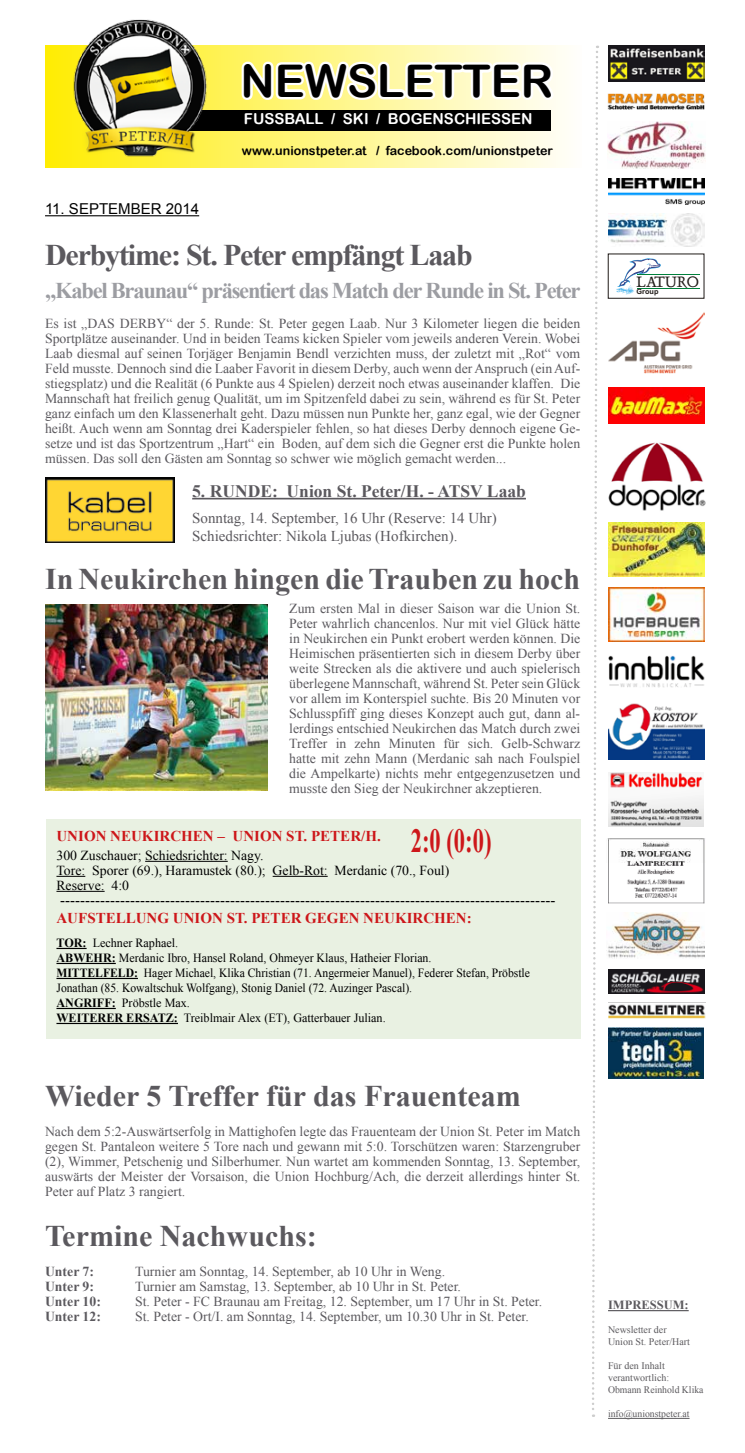
<style>
.page{position:relative;width:745px;height:1453px;background:#fff}
.page>*{position:absolute;margin:0;border:0;box-sizing:border-box;transform-origin:0 0}
.t1{font:45px "Arial Rounded MT Bold";color:#000}
.t2{font:700 33.75px "Times New Roman";color:#cd171a;scale:.67 1}
.t3{font:700 30px "Times New Roman";color:#5b595e}
.t4{font:700 30px "Times New Roman";letter-spacing:-.04em;color:#5b595e}
.t5{font:700 22.5px "Times New Roman";letter-spacing:-.055em;color:#9c9da2}
.t6{font:700 17.5px "Times New Roman";color:#5b595e}
.t7{font:15px "Times New Roman";color:#000}
.t8{font:15px/17.5px "Times New Roman";color:#5b595e}
.t9{font:700 15px "Times New Roman";color:#cd171a}
.t10{font:15px "Arial Rounded MT Bold";color:#fff}
.t11{font:15px "Arial";color:#000}
.t12{font:13.75px/15px "Times New Roman";color:#5b595e;text-align:justify}
.t13{font:13.75px/15px "Times New Roman";color:#000}
.t14{font:700 13.75px "Times New Roman";color:#5b595e}
.t15{font:12.5px/15px "Times New Roman";color:#000}
.t16{font:12.5px "Arial Rounded MT Bold";color:#000}
.t17{font:700 12.5px "Times New Roman";color:#5c5a5e}
.t18{font:10px/12px "Times New Roman";color:#5c5a5e}
.s1{font-weight:700}
</style>
<div class="page">
<hr style="left:45px;top:215px;width:154px;height:1px;background:#000">
<hr style="left:192px;top:498px;width:333px;height:1px;background:#5b595e">
<svg style="left:592px;top:46px;width:7px;height:1371px"></svg>
<img style="left:608px;top:1004px;width:97px;height:14px">
<img style="left:608px;top:442px;width:98px;height:69px">
<img style="left:608px;top:523px;width:95px;height:53px">
<img style="left:608px;top:587px;width:95px;height:54px">
<img style="left:608px;top:703px;width:95px;height:57px">
<img style="left:608px;top:772px;width:95px;height:54px">
<img style="left:607px;top:838px;width:98px;height:66px">
<img style="left:606px;top:912px;width:98px;height:46px">
<img style="left:608px;top:969px;width:95px;height:25px">
<img style="left:608px;top:1027px;width:95px;height:51px">
<hr style="left:607px;top:1310px;width:81px;height:1px;background:#5c5a5e">
<hr style="left:607px;top:1418px;width:82px;height:1px;background:#5c5a5e">
<img style="left:608px;top:388px;width:95px;height:36px">
<div style="left:45px;top:45px;width:536px;height:122px;background:linear-gradient(to right,#ffed02,#fffefb)"></div>
<svg style="left:238px;top:53px;width:319px;height:55px"></svg>
<div style="left:187px;top:110px;width:363px;height:20px;background:#000"></div>
<img style="left:63px;top:19px;width:153px;height:138px">
<img style="left:608px;top:45px;width:95px;height:37px">
<img style="left:607px;top:93px;width:97px;height:16px">
<img style="left:607px;top:121px;width:98px;height:47px">
<img style="left:608px;top:178px;width:95px;height:26px">
<img style="left:608px;top:213px;width:95px;height:33px">
<hr style="left:636px;top:274px;width:63px;height:1px;background:#00803b">
<hr style="left:636px;top:288px;width:63px;height:1px;background:#00803b">
<img style="left:608px;top:313px;width:95px;height:60px">
<img style="left:608px;top:655px;width:95px;height:33px">
<img style="left:46px;top:604px;width:222px;height:186px">
<div style="left:46px;top:819px;width:534px;height:220px;background:#e9f1e2"></div>
<hr style="left:145px;top:861px;width:82px;height:1px;background:#000">
<svg style="left:56px;top:876px;width:29px;height:1px"></svg>
<hr style="left:272px;top:876px;width:55px;height:1px;background:#000">
<hr style="left:56px;top:891px;width:49px;height:1px;background:#000">
<hr style="left:56px;top:948px;width:31px;height:1px;background:#000">
<hr style="left:56px;top:963px;width:60px;height:1px;background:#000">
<hr style="left:56px;top:978px;width:82px;height:1px;background:#000">
<hr style="left:56px;top:1008px;width:60px;height:1px;background:#000">
<hr style="left:56px;top:1023px;width:122px;height:1px;background:#000">
<img style="left:45px;top:478px;width:129px;height:65px">
<svg style="left:616px;top:258px;width:45px;height:37px"></svg>
<h1 class="t1" style="left:240px;top:54px;width:314px">NEWSLETTER</h1>
<p class="t10" style="left:244px;top:110px;width:290px">FUSSBALL / SKI / BOGENSCHIESSEN</p>
<p class="t16" style="left:242px;top:143px;width:312px">www.unionstpeter.at / facebook.com/unionstpeter</p>
<p class="t11" style="left:45px;top:199px;width:155px">11. SEPTEMBER 2014</p>
<h3 class="t4" style="left:45px;top:235px;width:429px">Derbytime: St. Peter empfängt Laab</h3>
<h3 class="t5" style="left:45px;top:275px;width:536px">„Kabel Braunau“ präsentiert das Match der Runde in St. Peter</h3>
<p class="t12" style="left:45px;top:316px;width:536px">Es ist „DAS DERBY“ der 5. Runde: St. Peter gegen Laab. Nur 3 Kilometer liegen die beiden Sportplätze auseinander. Und in beiden Teams kicken Spieler vom jeweils anderen Verein. Wobei Laab diesmal auf seinen Torjäger Benjamin Bendl verzichten muss, der zuletzt mit „Rot“ vom Feld musste. Dennoch sind die Laaber Favorit in diesem Derby, auch wenn der Anspruch (ein Auf&shy;stiegsplatz) und die Realität (6 Punkte aus 4 Spielen) derzeit noch etwas auseinander klaffen. Die Mannschaft hat freilich genug Qualität, um im Spitzenfeld dabei zu sein, während es für St. Peter ganz einfach um den Klassenerhalt geht. Dazu müssen nun Punkte her, ganz egal, wie der Gegner heißt. Auch wenn am Sonntag drei Kaderspieler fehlen, so hat dieses Derby dennoch eigene Ge&shy;setze und ist das Sportzentrum „Hart“ ein Boden, auf dem sich die Gegner erst die Punkte holen müssen. Das soll den Gästen am Sonntag so schwer wie möglich gemacht werden...</p>
<p class="t6" style="left:192px;top:479px;width:335px">5. RUNDE: Union St. Peter/H. - ATSV Laab</p>
<p class="t8" style="left:192px;top:509px;width:306px">Sonntag, 14. September, 16 Uhr (Reserve: 14 Uhr)<br>Schiedsrichter: Nikola Ljubas (Hofkirchen).</p>
<h3 class="t3" style="left:45px;top:558px;width:536px">In Neukirchen hingen die Trauben zu hoch</h3>
<p class="t12" style="left:289px;top:601px;width:292px">Zum ersten Mal in dieser Saison war die Union St.<br>Peter wahrlich chancenlos. Nur mit viel Glück hätte in Neukirchen ein Punkt erobert werden können. Die Heimischen präsentierten sich in diesem Derby über weite Strecken als die aktivere und auch spielerisch überlegene Mannschaft, während St. Peter sein Glück vor allem im Konterspiel suchte. Bis 20 Minuten vor Schlusspfiff ging dieses Konzept auch gut, dann al&shy;lerdings entschied Neukirchen das Match durch zwei Treffer in zehn Minuten für sich. Gelb-Schwarz hatte mit zehn Mann (Merdanic sah nach Foulspiel die Ampelkarte) nichts mehr entgegenzusetzen und musste den Sieg der Neukirchner akzeptieren.</p>
<p class="t9" style="left:56px;top:825px;width:325px">UNION NEUKIRCHEN – UNION ST. PETER/H.</p>
<h2 class="t2" style="left:410px;top:817px;width:122px">2:0 (0:0)</h2>
<p class="t13" style="left:56px;top:847px;width:394px">300 Zuschauer; Schiedsrichter: Nagy.<br>Tore: Sporer (69.), Haramustek (80.); Gelb-Rot: Merdanic (70., Foul)<br>Reserve: 4:0</p>
<p class="t7" style="left:60px;top:890px;width:496px">---------------------------------------------------------------------------------------------------</p>
<p class="t9" style="left:56px;top:908px;width:416px">AUFSTELLUNG UNION ST. PETER GEGEN NEUKIRCHEN:</p>
<p class="t15" style="left:56px;top:935px;width:475px"><span class="s1">TOR:</span> Lechner Raphael.<br><span class="s1">ABWEHR:</span> Merdanic Ibro, Hansel Roland, Ohmeyer Klaus, Hatheier Florian.<br><span class="s1">MITTELFELD:</span> Hager Michael, Klika Christian (71. Angermeier Manuel), Federer Stefan, Pröbstle Jonathan (85. Kowaltschuk Wolfgang), Stonig Daniel (72. Auzinger Pascal).<br><span class="s1">ANGRIFF:</span> Pröbstle Max.<br><span class="s1">WEITERER ERSATZ:</span> Treiblmair Alex (ET), Gatterbauer Julian.</p>
<h3 class="t3" style="left:45px;top:1075px;width:477px">Wieder 5 Treffer für das Frauenteam</h3>
<p class="t12" style="left:45px;top:1123px;width:536px">Nach dem 5:2-Auswärtserfolg in Mattighofen legte das Frauenteam der Union St. Peter im Match gegen St. Pantaleon weitere 5 Tore nach und gewann mit 5:0. Torschützen waren: Starzengruber (2), Wimmer, Petschenig und Silberhumer. Nun wartet am kommenden Sonntag, 13. September, auswärts der Meister der Vorsaison, die Union Hochburg/Ach, die derzeit allerdings hinter St.<br>Peter auf Platz 3 rangiert.</p>
<h3 class="t3" style="left:45px;top:1215px;width:273px">Termine Nachwuchs:</h3>
<p class="t14" style="left:45px;top:1261px;width:51px">Unter 7:</p>
<p class="t12" style="left:135px;top:1263px;width:311px">Turnier am Sonntag, 14. September, ab 10 Uhr in Weng.</p>
<p class="t14" style="left:45px;top:1276px;width:51px">Unter 9:</p>
<p class="t12" style="left:135px;top:1278px;width:327px">Turnier am Samstag, 13. September, ab 10 Uhr in St. Peter.</p>
<p class="t14" style="left:45px;top:1291px;width:57px">Unter 10:</p>
<p class="t12" style="left:135px;top:1293px;width:408px">St. Peter - FC Braunau am Freitag, 12. September, um 17 Uhr in St. Peter.</p>
<p class="t14" style="left:45px;top:1306px;width:57px">Unter 12:</p>
<p class="t12" style="left:135px;top:1308px;width:395px">St. Peter - Ort/I. am Sonntag, 14. September, um 10.30 Uhr in St. Peter.</p>
<p class="t17" style="left:607px;top:1296px;width:82px">IMPRESSUM:</p>
<p class="t18" style="left:607px;top:1324px;width:83px">Newsletter der<br>Union St. Peter/Hart</p>
<p class="t18" style="left:607px;top:1360px;width:97px">Für den Inhalt verantwortlich:<br>Obmann Reinhold Klika</p>
<p class="t18" style="left:607px;top:1408px;width:83px">info@unionstpeter.at</p>
</div>
